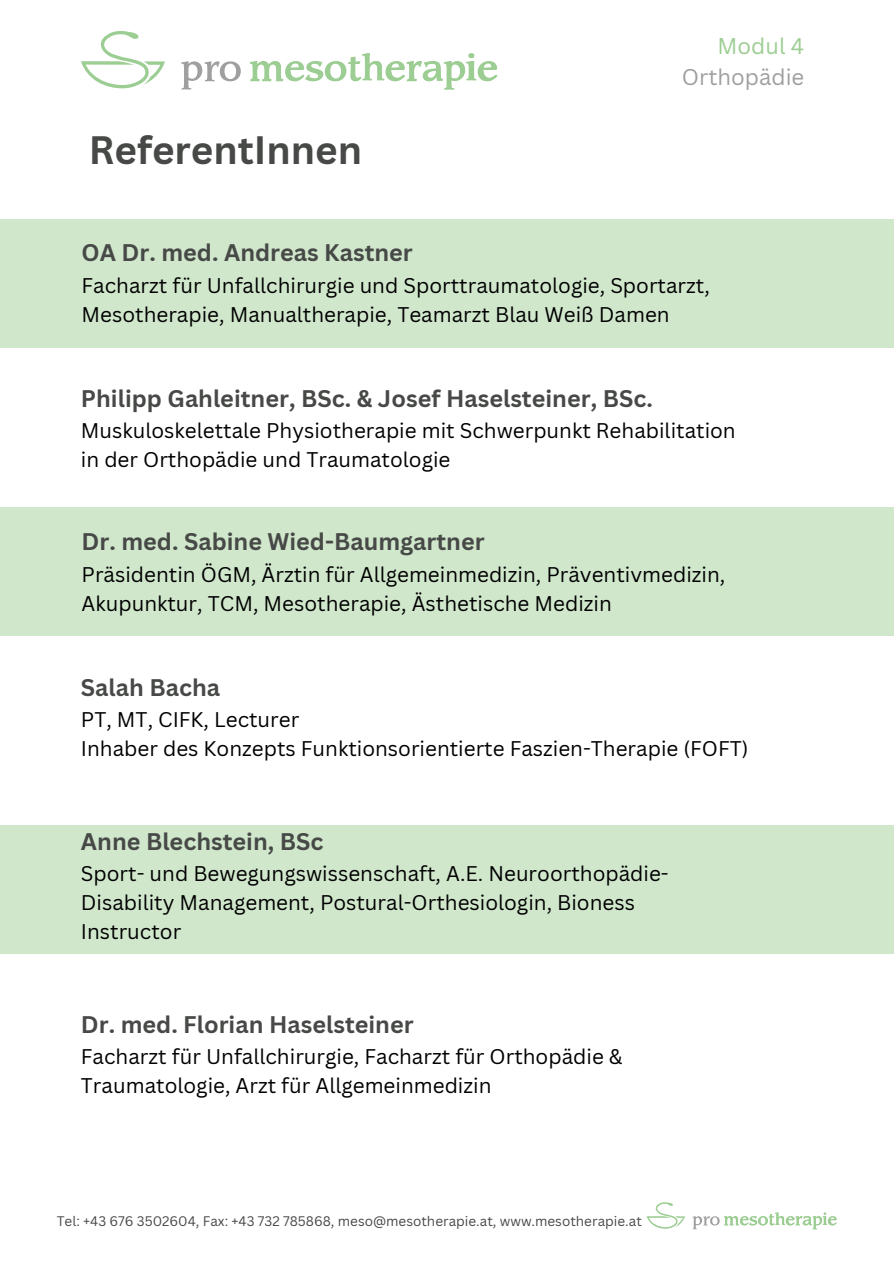
<style>
.page{position:relative;width:894px;height:1264px;background:#fff}
.page>*{position:absolute;margin:0;border:0;box-sizing:border-box;transform-origin:0 0}
.t1{font:700 38.55px "Canva Sans";color:#474947}
.t2{font:700 23.4px "Canva Sans";color:#474947}
.t3{font:22.05px/30.3px "Canva Sans";color:#9e9f9e;text-align:right}
.t4{font:20.7px/29px "Canva Sans";color:#000}
.t5{font:13.5px "Canva Sans";color:#474947}
.s1{color:#9ccd92}
</style>
<div class="page">
<svg style="left:250px;top:53px;width:247px;height:36px"></svg>
<svg style="left:181px;top:61px;width:60px;height:28px"></svg>
<svg style="left:81px;top:31px;width:84px;height:57px"></svg>
<svg style="left:692px;top:1212px;width:144px;height:17px"></svg>
<svg style="left:646px;top:1202px;width:38px;height:26px"></svg>
<div style="left:0;top:219px;width:893px;height:128px;background:#d0e7cc"></div>
<div style="left:0;top:507px;width:893px;height:129px;background:#d0e7cc"></div>
<div style="left:0;top:825px;width:893px;height:128px;background:#d0e7cc"></div>
<h1 class="t1" style="left:89px;top:123px;width:275px">ReferentInnen</h1>
<h3 class="t3" style="left:681px;top:31px;width:124px"><span class="s1">Modul 4<br></span>Orthopädie</h3>
<h2 class="t2" style="left:82px;top:236px;width:332px">OA Dr. med. Andreas Kastner</h2>
<h3 class="t4" style="left:82px;top:270px;width:629px">Facharzt für Unfallchirurgie und Sporttraumatologie, Sportarzt,<br>Mesotherapie, Manualtherapie, Teamarzt Blau Weiß Damen</h3>
<h2 class="t2" style="left:81px;top:382px;width:573px">Philipp Gahleitner, BSc. &amp; Josef Haselsteiner, BSc.</h2>
<h3 class="t4" style="left:81px;top:416px;width:656px">Muskuloskelettale Physiotherapie mit Schwerpunkt Rehabilitation in der Orthopädie und Traumatologie</h3>
<h3 class="t2" style="left:82px;top:525px;width:404px">Dr. med. Sabine Wied-Baumgartner</h3>
<h2 class="t4" style="left:82px;top:559px;width:645px">Präsidentin ÖGM, Ärztin für Allgemeinmedizin, Präventivmedizin,<br>Akupunktur, TCM, Mesotherapie, Ästhetische Medizin</h2>
<h2 class="t2" style="left:81px;top:670px;width:141px">Salah Bacha</h2>
<h3 class="t4" style="left:81px;top:704px;width:669px">PT, MT, CIFK, Lecturer<br>Inhaber des Konzepts Funktionsorientierte Faszien-Therapie (FOFT)</h3>
<h2 class="t2" style="left:81px;top:824px;width:244px">Anne Blechstein, BSc</h2>
<h3 class="t4" style="left:81px;top:858px;width:589px">Sport- und Bewegungswissenschaft, A.E. Neuroorthopädie-<br>Disability Management, Postural-Orthesiologin, Bioness<br>Instructor</h3>
<h2 class="t2" style="left:81px;top:1007px;width:334px">Dr. med. Florian Haselsteiner</h2>
<h3 class="t4" style="left:81px;top:1041px;width:543px">Facharzt für Unfallchirurgie, Facharzt für Orthopädie &amp;<br>Traumatologie, Arzt für Allgemeinmedizin</h3>
<p class="t5" style="left:57px;top:1211px;width:586px">Tel: +43 676 3502604, Fax: +43 732 785868, meso@mesotherapie.at, www.mesotherapie.at</p>
</div>
